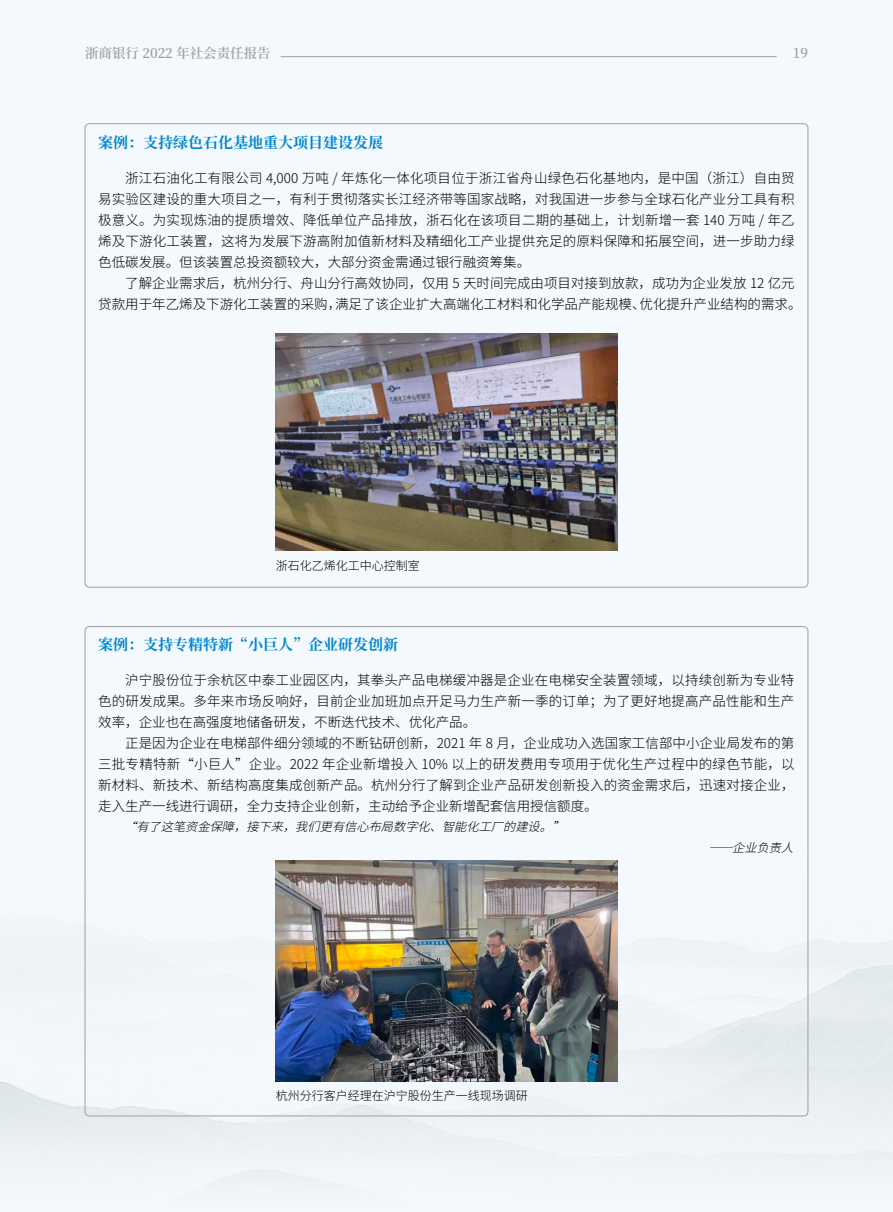
<style>
.page{position:relative;width:893px;height:1212px;background:#f3f9fc}
.page>*{position:absolute;margin:0;border:0;box-sizing:border-box;transform-origin:0 0}
.三级-一章{font:700 15px "Source Han Serif CN";color:#0086d0}
.正文{font:300 13.5px/21px "Source Han Sans CN";color:#000;text-align:justify}
.t1{font:600 13.5px "Source Han Serif CN";color:#9f9fa0}
.正文-2{font:italic 300 12px "Source Han Sans CN";color:#000}
.图说{font:300 12px "Source Han Sans CN";color:#000}
</style>
<div class="page">
<hr style="left:281px;top:56px;width:496px;height:1px;background:#9f9fa0">
<img style="left:276px;top:860px;width:341px;height:221px">
<img style="left:276px;top:333px;width:341px;height:218px">
<p class="t1" style="left:85px;top:46px;width:187px">浙商银行 2022 年社会责任报告</p>
<p class="t1" style="left:793px;top:46px;width:17px">19</p>
<p class="三级-一章" style="left:98px;top:134px;width:286px">案例：支持绿色石化基地重大项目建设发展</p>
<p class="正文" style="left:98px;top:168px;width:698px;text-indent:27px">浙江石油化工有限公司 4,000 万吨 / 年炼化一体化项目位于浙江省舟山绿色石化基地内，是中国（浙江）自由贸易实验区建设的重大项目之一，有利于贯彻落实长江经济带等国家战略，对我国进一步参与全球石化产业分工具有积极意义。为实现炼油的提质增效、降低单位产品排放，浙石化在该项目二期的基础上，计划新增一套 140 万吨 / 年乙烯及下游化工装置，这将为发展下游高附加值新材料及精细化工产业提供充足的原料保障和拓展空间，进一步助力绿色低碳发展。但该装置总投资额较大，大部分资金需通过银行融资筹集。</p>
<p class="正文" style="left:98px;top:273px;width:705px;text-indent:27px">了解企业需求后，杭州分行、舟山分行高效协同，仅用 5 天时间完成由项目对接到放款，成功为企业发放 12 亿元贷款用于年乙烯及下游化工装置的采购，满足了该企业扩大高端化工材料和化学品产能规模、优化提升产业结构的需求。</p>
<p class="图说" style="left:276px;top:559px;width:146px">浙石化乙烯化工中心控制室</p>
<p class="三级-一章" style="left:98px;top:636px;width:301px">案例：支持专精特新“小巨人”企业研发创新</p>
<p class="正文" style="left:98px;top:670px;width:698px;text-indent:27px">沪宁股份位于余杭区中泰工业园区内，其拳头产品电梯缓冲器是企业在电梯安全装置领域，以持续创新为专业特色的研发成果。多年来市场反响好，目前企业加班加点开足马力生产新一季的订单；为了更好地提高产品性能和生产效率，企业也在高强度地储备研发，不断迭代技术、优化产品。</p>
<p class="正文" style="left:98px;top:733px;width:698px;text-indent:27px">正是因为企业在电梯部件细分领域的不断钻研创新，2021 年 8 月，企业成功入选国家工信部中小企业局发布的第三批专精特新“小巨人”企业。2022 年企业新增投入 10% 以上的研发费用专项用于优化生产过程中的绿色节能，以新材料、新技术、新结构高度集成创新产品。杭州分行了解到企业产品研发创新投入的资金需求后，迅速对接企业，走入生产一线进行调研，全力支持企业创新，主动给予企业新增配套信用授信额度。</p>
<p class="正文-2" style="left:124px;top:820px;width:449px">“有了这笔资金保障，接下来，我们更有信心布局数字化、智能化工厂的建设。”</p>
<p class="正文-2" style="left:708px;top:841px;width:94px">— 企业负责人</p>
<p class="图说" style="left:276px;top:1089px;width:254px">杭州分行客户经理在沪宁股份生产一线现场调研</p>
</div>
